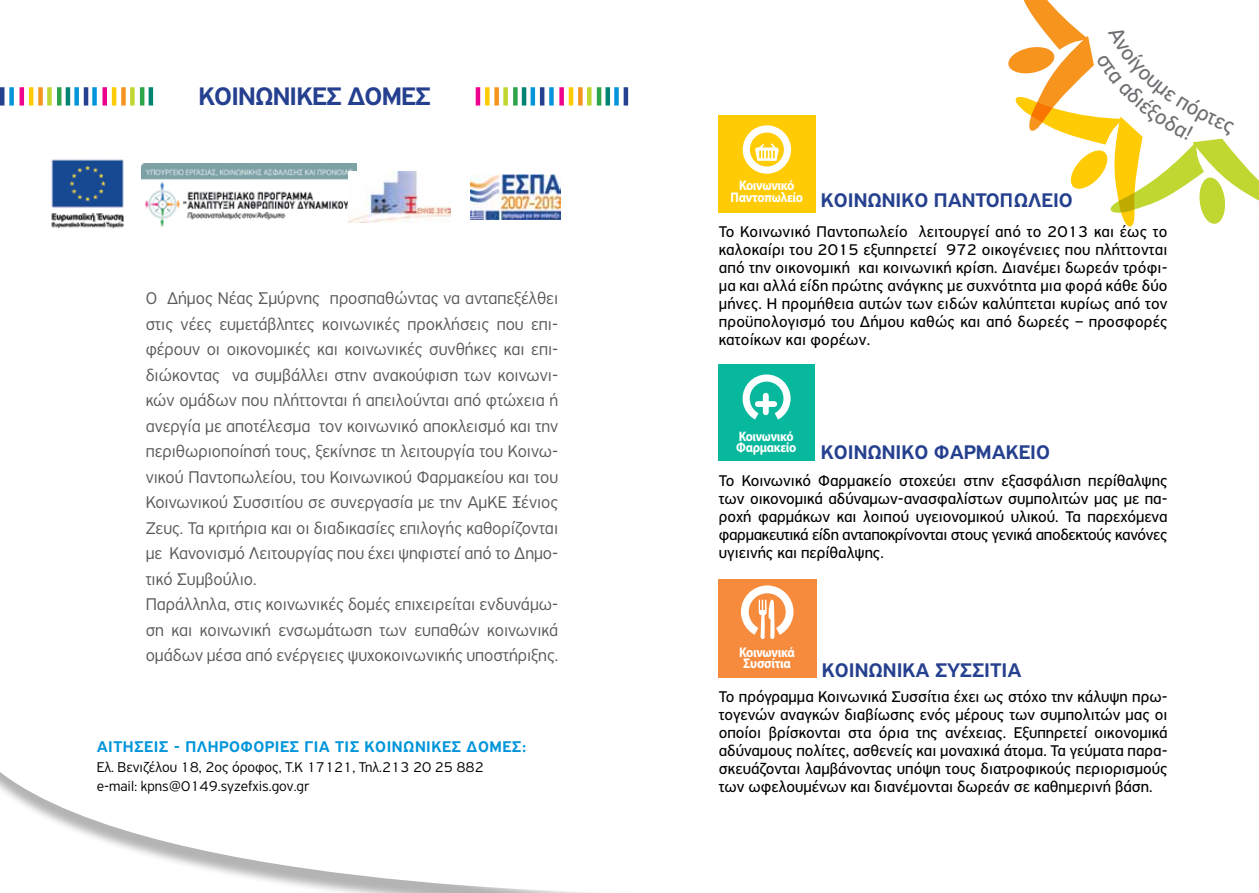
<style>
.page{position:relative;width:1259px;height:893px;background:#fff}
.page>*{position:absolute;margin:0;border:0;box-sizing:border-box;transform-origin:0 0}
.t1{font:500 27px "PF Highway Sans Pro";letter-spacing:-.03em;color:#25408f}
.t2{font:500 21px "PF Highway Sans Pro";color:#25408f}
.t3{font:300 18px/25.5px "PF Highway Sans Pro";color:#58595b}
.t4{font:16.5px/18px "PF Highway Sans Pro";color:#000;text-align:justify}
.t5{font:500 16.5px "PF Highway Sans Pro";letter-spacing:.03em;color:#0095da}
.t6{font:300 15px/19.5px "PF Highway Sans Pro";color:#000}
.t7{font:700 14.1px/11.9px "Myriad Pro";letter-spacing:-.02em;color:#fff;scale:.9 1}
.t8{font:700 13.95px/11.7px "Myriad Pro";letter-spacing:-.02em;color:#fff;text-align:center;scale:.9 1}
.t9{font:700 13.8px/11.7px "Myriad Pro";letter-spacing:-.02em;color:#fff;scale:.9 1}
</style>
<div class="page">
<img style="left:51px;top:159px;width:73px;height:70px">
<img style="left:141px;top:163px;width:215px;height:64px">
<img style="left:349px;top:171px;width:101px;height:52px">
<img style="left:470px;top:174px;width:90px;height:46px">
<svg style="left:0;top:772px;width:591px;height:121px"></svg>
<div style="left:718px;top:115px;width:98px;height:98px;background:#ffcb05"></div>
<svg style="left:754px;top:143px;width:25px;height:18px"></svg>
<div style="left:742px;top:125px;width:49px;height:49px;border:7px solid #fff;border-radius:50%"></div>
<div style="left:718px;top:364px;width:97px;height:97px;background:#08b89d"></div>
<div style="left:742px;top:374px;width:48px;height:48px;border:7px solid #fff;border-radius:50%"></div>
<svg style="left:752px;top:413px;width:28px;height:9px"></svg>
<div style="left:763px;top:396px;width:5px;height:16px;background:#fff"></div>
<div style="left:758px;top:401px;width:16px;height:6px;background:#fff"></div>
<div style="left:718px;top:579px;width:98px;height:98px;background:#f68b3d"></div>
<div style="left:741px;top:585px;width:52px;height:53px;border:8px solid #fff;border-radius:50%"></div>
<svg style="left:751px;top:598px;width:31px;height:41px"></svg>
<hr style="left:476px;top:87px;width:4px;height:19px;background:#ec008c">
<svg style="left:485px;top:87px;width:4px;height:19px"></svg>
<div style="left:494px;top:87px;width:5px;height:19px;background:#f7941e"></div>
<div style="left:503px;top:87px;width:5px;height:19px;background:#bfd730"></div>
<svg style="left:513px;top:87px;width:4px;height:19px"></svg>
<hr style="left:522px;top:87px;width:4px;height:19px;background:#008670">
<div style="left:530px;top:87px;width:5px;height:19px;background:#0095da"></div>
<hr style="left:540px;top:87px;width:4px;height:19px;background:#25408f">
<div style="left:549px;top:87px;width:5px;height:19px;background:#0095da"></div>
<div style="left:559px;top:87px;width:5px;height:19px;background:#ec008c"></div>
<hr style="left:569px;top:87px;width:4px;height:19px;background:#ffcb05">
<svg style="left:578px;top:87px;width:4px;height:19px"></svg>
<hr style="left:587px;top:87px;width:4px;height:19px;background:#bfd730">
<hr style="left:597px;top:87px;width:4px;height:19px;background:#2da44a">
<div style="left:605px;top:87px;width:5px;height:19px;background:#008670"></div>
<div style="left:614px;top:87px;width:5px;height:19px;background:#0095da"></div>
<div style="left:623px;top:87px;width:5px;height:19px;background:#25408f"></div>
<hr style="left:0;top:87px;width:4px;height:19px;background:#25408f">
<div style="left:9px;top:87px;width:5px;height:19px;background:#0095da"></div>
<hr style="left:20px;top:87px;width:4px;height:19px;background:#ec008c">
<hr style="left:29px;top:87px;width:4px;height:19px;background:#ffcb05">
<div style="left:38px;top:87px;width:5px;height:19px;background:#f7941e"></div>
<div style="left:47px;top:87px;width:5px;height:19px;background:#bfd730"></div>
<hr style="left:57px;top:87px;width:4px;height:19px;background:#2da44a">
<hr style="left:66px;top:87px;width:4px;height:19px;background:#008670">
<div style="left:74px;top:87px;width:5px;height:19px;background:#0095da"></div>
<hr style="left:84px;top:87px;width:4px;height:19px;background:#25408f">
<div style="left:92px;top:87px;width:5px;height:19px;background:#0095da"></div>
<div style="left:102px;top:87px;width:5px;height:19px;background:#ec008c"></div>
<hr style="left:112px;top:87px;width:4px;height:19px;background:#ffcb05">
<div style="left:121px;top:87px;width:5px;height:19px;background:#f7941e"></div>
<div style="left:130px;top:87px;width:5px;height:19px;background:#bfd730"></div>
<hr style="left:140px;top:87px;width:4px;height:19px;background:#2da44a">
<hr style="left:149px;top:87px;width:4px;height:19px;background:#008670">
<svg style="left:1008px;top:0;width:251px;height:227px"></svg>
<h1 class="t1" style="left:198px;top:81px;width:234px">ΚΟΙΝΩΝΙΚΕΣ ΔΟΜΕΣ</h1>
<p class="t3" style="left:146px;top:286px;width:414px">Ο Δήμος Νέας Σμύρνης προσπαθώντας να ανταπεξέλθει στις νέες ευμετάβλητες κοινωνικές προκλήσεις που επι&shy;φέρουν οι οικονομικές και κοινωνικές συνθήκες και επι&shy;διώκοντας να συμβάλλει στην ανακούφιση των κοινωνι&shy;κών ομάδων που πλήττονται ή απειλούνται από φτώχεια ή ανεργία με αποτέλεσμα τον κοινωνικό αποκλεισμό και την περιθωριοποίησή τους, ξεκίνησε τη λειτουργία του Κοινω&shy;νικού Παντοπωλείου, του Κοινωνικού Φαρμακείου και του Κοινωνικού Συσσιτίου σε συνεργασία με την ΑμΚΕ Ξένιος Ζευς. Τα κριτήρια και οι διαδικασίες επιλογής καθορίζονται με Κανονισμό Λειτουργίας που έχει ψηφιστεί από το Δημο&shy;τικό Συμβούλιο.<br>Παράλληλα, στις κοινωνικές δομές επιχειρείται ενδυνάμω&shy;ση και κοινωνική ενσωμάτωση των ευπαθών κοινωνικά ομάδων μέσα από ενέργειες ψυχοκοινωνικής υποστήριξης.</p>
<p class="t5" style="left:97px;top:737px;width:431px">ΑΙΤΗΣΕΙΣ - ΠΛΗΡΟΦΟΡΙΕΣ ΓΙΑ ΤΙΣ ΚΟΙΝΩΝΙΚΕΣ ΔΟΜΕΣ:</p>
<p class="t6" style="left:97px;top:757px;width:388px">Ελ. Βενιζέλου 18, 2ος όροφος, Τ.Κ 17121, Τηλ.213 20 25 882 e-mail: kpns@0149.syzefxis.gov.gr</p>
<p class="t8" style="left:730px;top:179px;width:82px">Κοινωνικό<br>Παντοπωλείο</p>
<p class="t2" style="left:821px;top:188px;width:253px">ΚΟΙΝΩΝΙΚO ΠΑΝΤΟΠΩΛΕΙΟ</p>
<p class="t4" style="left:719px;top:222px;width:450px">Το Κοινωνικό Παντοπωλείο λειτουργεί από το 2013 και έως το καλοκαίρι του 2015 εξυπηρετεί 972 οικογένειες που πλήττονται από την οικονομική και κοινωνική κρίση. Διανέμει δωρεάν τρόφι&shy;μα και αλλά είδη πρώτης ανάγκης με συχνότητα μια φορά κάθε δύο μήνες. Η προμήθεια αυτών των ειδών καλύπτεται κυρίως από τον προϋπολογισμό του Δήμου καθώς και από δωρεές – προσφορές κατοίκων και φορέων.</p>
<p class="t9" style="left:736px;top:430px;width:68px">Κοινωνικό<br>Φαρμακείο</p>
<p class="t2" style="left:821px;top:440px;width:231px">ΚΟΙΝΩΝΙΚO ΦΑΡΜΑΚΕΙΟ</p>
<p class="t4" style="left:719px;top:472px;width:450px">Το Κοινωνικό Φαρμακείο στοχεύει στην εξασφάλιση περίθαλψης των οικονομικά αδύναμων-ανασφαλίστων συμπολιτών μας με πα&shy;ροχή φαρμάκων και λοιπού υγειονομικού υλικού. Τα παρεχόμενα φαρμακευτικά είδη ανταποκρίνονται στους γενικά αποδεκτούς κανόνες υγιεινής και περίθαλψης.</p>
<p class="t7" style="left:739px;top:645px;width:63px">Κοινωνικά<br>Συσσίτια</p>
<p class="t2" style="left:822px;top:658px;width:201px">ΚΟΙΝΩΝΙΚΑ ΣΥΣΣΙΤΙΑ</p>
<p class="t4" style="left:719px;top:688px;width:450px">Το πρόγραμμα Κοινωνικά Συσσίτια έχει ως στόχο την κάλυψη πρω&shy;τογενών αναγκών διαβίωσης ενός μέρους των συμπολιτών μας οι οποίοι βρίσκονται στα όρια της ανέχειας. Εξυπηρετεί οικονομικά αδύναμους πολίτες, ασθενείς και μοναχικά άτομα. Τα γεύματα παρα&shy;σκευάζονται λαμβάνοντας υπόψη τους διατροφικούς περιορισμούς των ωφελουμένων και διανέμονται δωρεάν σε καθημερινή βάση.</p>
</div>
